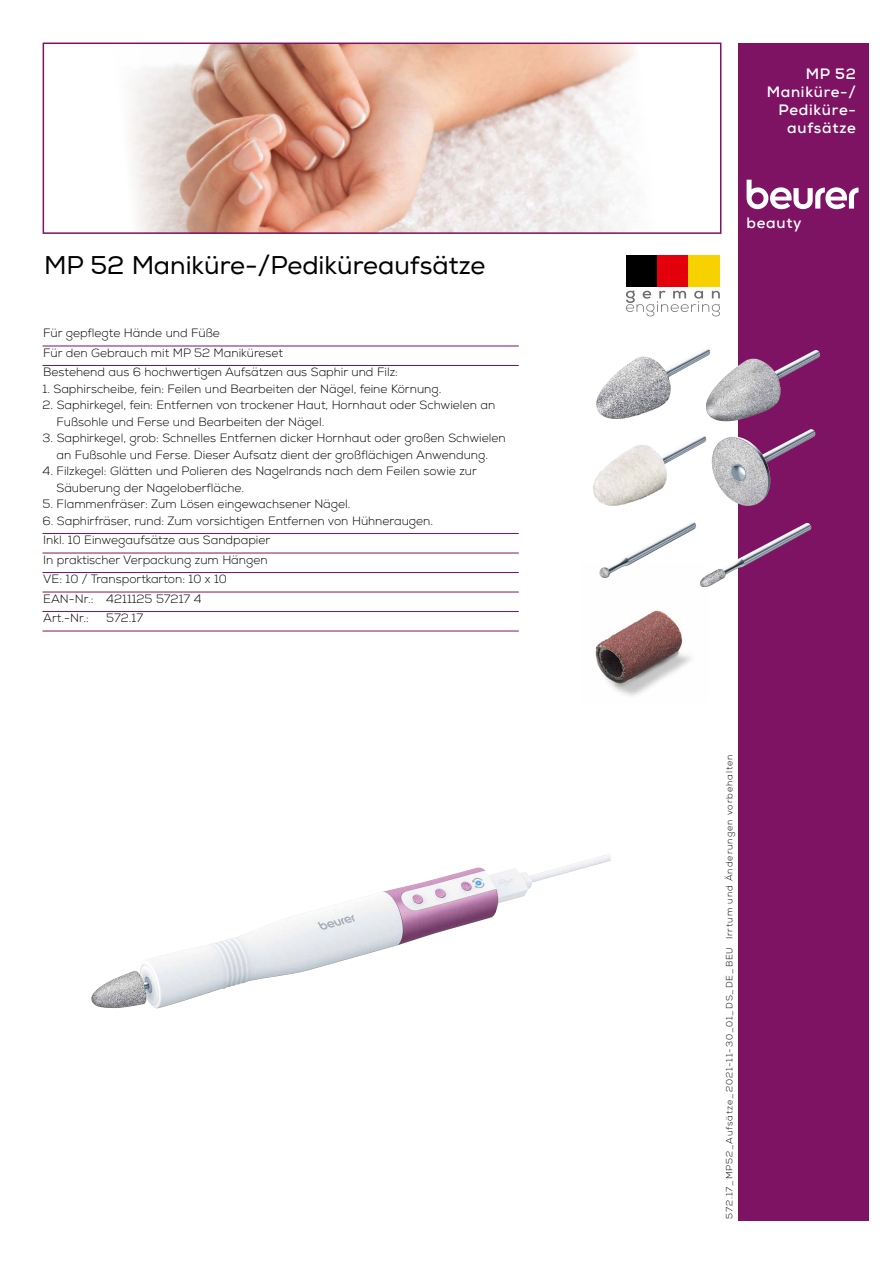
<style>
.page{position:relative;width:893px;height:1263px;background:#fff}
.page>*{position:absolute;margin:0;border:0;box-sizing:border-box;transform-origin:0 0}
.t1{font:25.5px "Nexa";color:#000}
.t2{font:700 15px/18px "Nexa";letter-spacing:.05em;color:#fff;text-align:right}
.t3{font:300 12px/19.5px "Nexa";color:#000}
.t4{font:300 9px "Nexa";letter-spacing:.1em;color:#000}
</style>
<div class="page">
<hr style="left:43px;top:346px;width:476px;height:1px;background:#7e1363">
<hr style="left:43px;top:365px;width:476px;height:1px;background:#7e1363">
<hr style="left:43px;top:533px;width:476px;height:1px;background:#7e1363">
<hr style="left:43px;top:553px;width:476px;height:1px;background:#7e1363">
<hr style="left:43px;top:572px;width:476px;height:1px;background:#7e1363">
<hr style="left:43px;top:592px;width:476px;height:1px;background:#7e1363">
<hr style="left:43px;top:611px;width:476px;height:1px;background:#7e1363">
<hr style="left:43px;top:631px;width:476px;height:1px;background:#7e1363">
<img style="left:131px;top:46px;width:504px;height:185px">
<div style="left:43px;top:43px;width:678px;height:191px;border:2px solid #7e1363"></div>
<div style="left:738px;top:43px;width:131px;height:1177px;background:#7e1363"></div>
<svg style="left:747px;top:180px;width:111px;height:29px"></svg>
<div style="left:626px;top:256px;width:31px;height:31px;background:#000"></div>
<div style="left:657px;top:256px;width:32px;height:31px;background:#e3000b"></div>
<div style="left:689px;top:256px;width:31px;height:31px;background:#f8d200"></div>
<svg style="left:626px;top:290px;width:94px;height:26px"></svg>
<img style="left:595px;top:607px;width:96px;height:89px">
<img style="left:595px;top:608px;width:77px;height:42px">
<img style="left:596px;top:349px;width:114px;height:70px">
<img style="left:620px;top:437px;width:81px;height:19px">
<img style="left:711px;top:429px;width:104px;height:77px">
<img style="left:705px;top:350px;width:115px;height:72px">
<img style="left:700px;top:523px;width:106px;height:64px">
<img style="left:599px;top:522px;width:97px;height:56px">
<img style="left:91px;top:854px;width:520px;height:155px">
<h1 class="t1" style="left:44px;top:250px;width:443px">MP 52 Maniküre-/Pediküreaufsätze</h1>
<p class="t3" style="left:43px;top:324px;width:356px">Für gepflegte Hände und Füße<br>Für den Gebrauch mit MP 52 Maniküreset<br>Bestehend aus 6 hochwertigen Aufsätzen aus Saphir und Filz:</p>
<p class="t3" style="left:43px;top:379px;width:400px">1. Saphirscheibe, fein: Feilen und Bearbeiten der Nägel, feine Körnung.</p>
<p class="t3" style="left:57px;top:397px;width:440px;line-height:16.5px;text-indent:-14px">2. Saphirkegel, fein: Entfernen von trockener Haut, Hornhaut oder Schwielen an<br>Fußsohle und Ferse und Bearbeiten der Nägel.</p>
<p class="t3" style="left:43px;top:430px;width:465px;line-height:16.5px;text-align:center">3. Saphirkegel, grob: Schnelles Entfernen dicker Hornhaut oder großen Schwielen an Fußsohle und Ferse. Dieser Aufsatz dient der großflächigen Anwendung.</p>
<p class="t3" style="left:57px;top:463px;width:422px;line-height:16.5px;text-indent:-14px">4. Filzkegel: Glätten und Polieren des Nagelrands nach dem Feilen sowie zur<br>Säuberung der Nageloberfläche.</p>
<p class="t3" style="left:43px;top:495px;width:310px">5. Flammenfräser: Zum Lösen eingewachsener Nägel.</p>
<p class="t3" style="left:43px;top:511px;width:392px">6. Saphirfräser, rund: Zum vorsichtigen Entfernen von Hühneraugen.<br>Inkl. 10 Einwegaufsätze aus Sandpapier<br>In praktischer Verpackung zum Hängen<br>VE: 10 / Transportkarton: 10 x 10<br>EAN-Nr.: 4211125 57217 4<br>Art.-Nr.:</p>
<p class="t3" style="left:106px;top:609px;width:38px">572.17</p>
<p class="t2" style="left:767px;top:65px;width:91px">MP 52<br>Maniküre-/<br>Pediküre&shy;aufsätze</p>
<p class="t2" style="left:746px;top:214px;width:57px">beauty</p>
<p class="t4" style="left:724px;top:1219px;width:466px;rotate:-90deg">572.17_MP52_Aufsätze_2021-11-30_01_DS_DE_BEU Irrtum und Änderungen vorbehalten</p>
</div>
